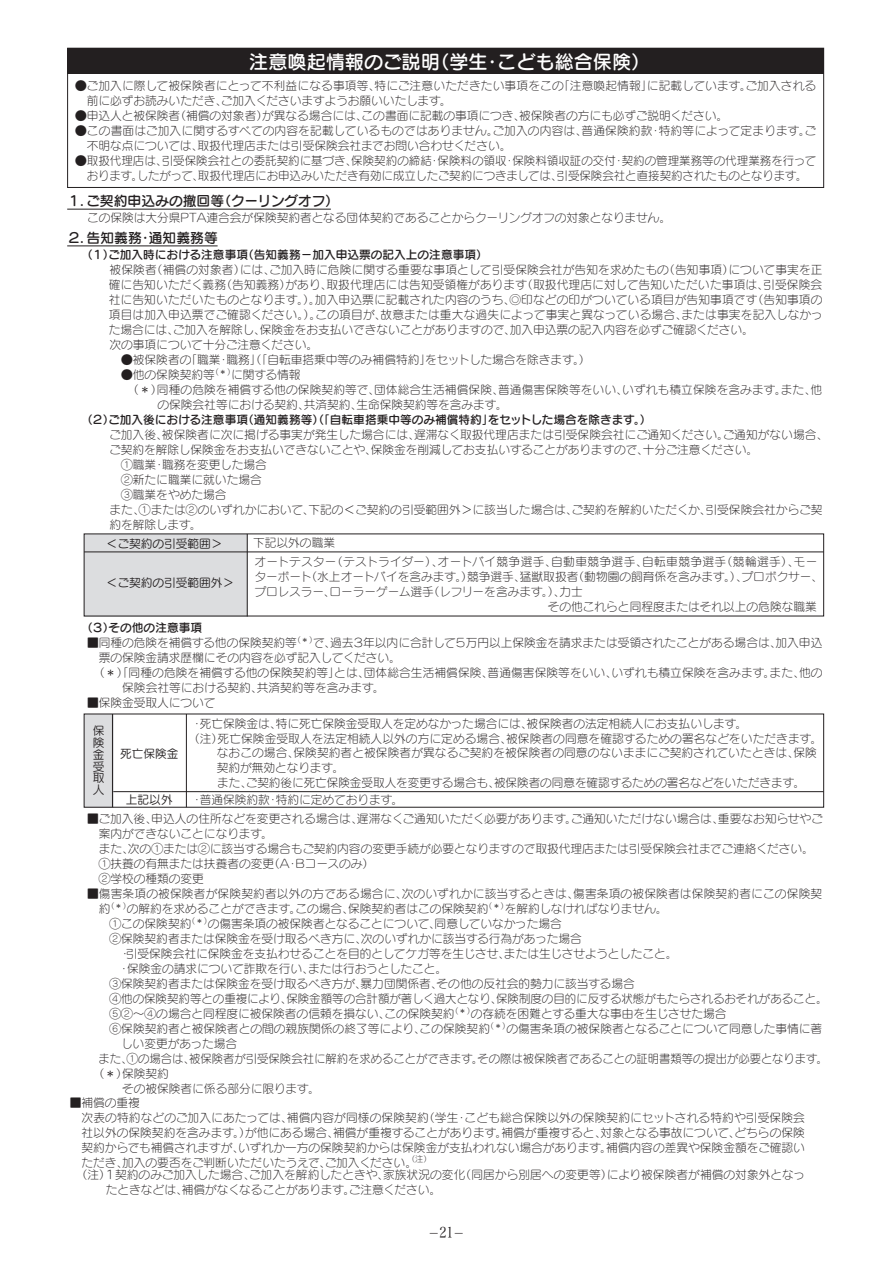
<style>
.page{position:relative;width:893px;height:1263px;background:#fff}
.page>*{position:absolute;margin:0;border:0;box-sizing:border-box;transform-origin:0 0}
.t1{font:19.2px "Seurat Pro DB";color:#fff}
.t2{font:14.85px "Hira Min Pro W3";color:#231f20}
.t3{font:14.85px "Hira Min Pro W3";color:#231f20;scale:.8 1}
.t4{font:13.8px "Seurat Pro DB";color:#231f20}
.t5{font:11.7px/15px "Seurat Pro L";color:#231f20}
.t6{font:11.7px "Seurat Pro DB";color:#231f20}
.t7{font:11.7px/19.5px "Seurat Pro L";letter-spacing:.035em;color:#231f20}
.t8{font:11.7px/11.7px "Seurat Pro M";color:#231f20;text-align:justify}
</style>
<div class="page">
<div style="left:84px;top:714px;width:29px;height:93px;background:#dcdddf"></div>
<div style="left:84px;top:534px;width:163px;height:82px;background:#dcdddf"></div>
<div style="left:68px;top:48px;width:756px;height:26px;background:#231f20"></div>
<div style="left:67px;top:48px;width:757px;height:140px;border:1px solid #231f20"></div>
<hr style="left:84px;top:551px;width:740px;height:1px;background:#231f20">
<hr style="left:247px;top:534px;width:1px;height:82px;background:#231f20">
<hr style="left:113px;top:791px;width:711px;height:1px;background:#231f20">
<hr style="left:112px;top:714px;width:1px;height:93px;background:#231f20">
<hr style="left:186px;top:714px;width:1px;height:93px;background:#231f20">
<hr style="left:67px;top:209px;width:264px;height:1px;background:#231f20">
<hr style="left:67px;top:245px;width:151px;height:1px;background:#231f20">
<h1 class="t1" style="left:249px;top:49px;width:403px">注意喚起情報のご説明（学生・こども総合保険）</h1>
<p class="t5" style="left:87px;top:77px;width:731px;text-indent:-12px">●ご加入に際して被保険者にとって不利益になる事項等、特にご注意いただきたい事項をこの「注意喚起情報」に記載しています。ご加入される前に必ずお読みいただき、ご加入くださいますようお願いいたします。</p>
<p class="t5" style="left:75px;top:107px;width:655px">●申込人と被保険者（補償の対象者）が異なる場合には、この書面に記載の事項につき、被保険者の方にも必ずご説明ください。</p>
<p class="t5" style="left:87px;top:122px;width:731px;text-indent:-12px">●この書面はご加入に関するすべての内容を記載しているものではありません。ご加入の内容は、普通保険約款・特約等によって定まります。ご不明な点については、取扱代理店または引受保険会社までお問い合わせください。</p>
<p class="t5" style="left:75px;top:152px;width:743px;text-align:center">●取扱代理店は、引受保険会社との委託契約に基づき、保険契約の締結・保険料の領収・保険料領収証の交付・契約の管理業務等の代理業務を行っております。したがって、取扱代理店にお申込みいただき有効に成立したご契約につきましては、引受保険会社と直接契約されたものとなります。</p>
<p class="t4" style="left:67px;top:192px;width:273px">１．ご契約申込みの撤回等（クーリングオフ）</p>
<p class="t5" style="left:87px;top:210px;width:585px">この保険は大分県ＰＴＡ連合会が保険契約者となる団体契約であることからクーリングオフの対象となりません。</p>
<p class="t4" style="left:67px;top:228px;width:152px">２．告知義務・通知義務等</p>
<p class="t6" style="left:81px;top:247px;width:408px">（１）ご加入時における注意事項（告知義務－加入申込票の記入上の注意事項）</p>
<p class="t5" style="left:110px;top:262px;width:714px">被保険者（補償の対象者）には、ご加入時に危険に関する重要な事項として引受保険会社が告知を求めたもの（告知事項）について事実を正</p>
<p class="t5" style="left:109px;top:277px;width:715px">確に告知いただく義務（告知義務）があり、取扱代理店には告知受領権があります（取扱代理店に対して告知いただいた事項は、引受保険会</p>
<p class="t5" style="left:109px;top:292px;width:715px">社に告知いただいたものとなります。）。加入申込票に記載された内容のうち、◎印などの印がついている項目が告知事項です（告知事項の</p>
<p class="t5" style="left:109px;top:307px;width:715px">項目は加入申込票でご確認ください。）。この項目が、故意または重大な過失によって事実と異なっている場合、または事実を記入しなかっ</p>
<p class="t5" style="left:109px;top:322px;width:646px">た場合には、ご加入を解除し、保険金をお支払いできないことがありますので、加入申込票の記入内容を必ずご確認ください。</p>
<p class="t5" style="left:110px;top:337px;width:210px">次の事項について十分ご注意ください。</p>
<p class="t5" style="left:110px;top:352px;width:483px">　●被保険者の「職業・職務」（「自転車搭乗中等のみ補償特約」をセットした場合を除きます。）</p>
<p class="t5" style="left:110px;top:367px;width:193px">　●他の保険契約等<sup>（＊）</sup>に関する情報</p>
<p class="t5" style="left:110px;top:382px;width:714px">　　（＊）同種の危険を補償する他の保険契約等で、団体総合生活補償保険、普通傷害保険等をいい、いずれも積立保険を含みます。また、他</p>
<p class="t5" style="left:158px;top:397px;width:351px">の保険会社等における契約、共済契約、生命保険契約等を含みます。</p>
<p class="t6" style="left:81px;top:412px;width:572px">（２）ご加入後における注意事項（通知義務等）（「自転車搭乗中等のみ補償特約」をセットした場合を除きます。）</p>
<p class="t5" style="left:110px;top:427px;width:720px">ご加入後、被保険者に次に掲げる事実が発生した場合には、遅滞なく取扱代理店または引受保険会社にご通知ください。ご通知がない場合、ご契約を解除し保険金をお支払いできないことや、保険金を削減してお支払いすることがありますので、十分ご注意ください。<br>　①職業・職務を変更した場合<br>　②新たに職業に就いた場合<br>　③職業をやめた場合<br>また、①または②のいずれかにおいて、下記の＜ご契約の引受範囲外＞に該当した場合は、ご契約を解約いただくか、引受保険会社からご契約を解除します。</p>
<p class="t8" style="left:106px;top:537px;width:118px">＜ご契約の引受範囲＞</p>
<p class="t8" style="left:106px;top:577px;width:130px">＜ご契約の引受範囲外＞</p>
<p class="t7" style="left:253px;top:532px;width:566px">下記以外の職業<br>オートテスター（テストライダー）、オートバイ競争選手、自動車競争選手、自転車競争選手（競輪選手）、モー</p>
<p class="t5" style="left:254px;top:569px;width:570px">ターボート（水上オートバイを含みます。）競争選手、猛獣取扱者（動物園の飼育係を含みます。）、プロボクサー、</p>
<p class="t5" style="left:254px;top:584px;width:330px">プロレスラー、ローラーゲーム選手（レフリーを含みます。）、力士</p>
<p class="t5" style="left:548px;top:599px;width:270px">その他これらと同程度またはそれ以上の危険な職業</p>
<p class="t6" style="left:81px;top:620px;width:122px">（３）その他の注意事項</p>
<p class="t5" style="left:87px;top:635px;width:737px">■同種の危険を補償する他の保険契約等<sup>（＊）</sup>で、過去３年以内に合計して５万円以上保険金を請求または受領されたことがある場合は、加入申込</p>
<p class="t5" style="left:99px;top:650px;width:304px">票の保険金請求歴欄にその内容を必ず記入してください。</p>
<p class="t5" style="left:93px;top:665px;width:731px">（＊）「同種の危険を補償する他の保険契約等」とは、団体総合生活補償保険、普通傷害保険等をいい、いずれも積立保険を含みます。また、他の</p>
<p class="t5" style="left:122px;top:680px;width:264px">保険会社等における契約、共済契約等を含みます。</p>
<p class="t5" style="left:87px;top:695px;width:130px">■保険金受取人について</p>
<p class="t8" style="left:93px;top:725px;width:13px">保険金受取人</p>
<p class="t8" style="left:120px;top:747px;width:60px">死亡保険金</p>
<p class="t8" style="left:126px;top:793px;width:48px">上記以外</p>
<p class="t5" style="left:191px;top:715px;width:558px">・死亡保険金は、特に死亡保険金受取人を定めなかった場合には、被保険者の法定相続人にお支払いします。</p>
<p class="t5" style="left:188px;top:730px;width:636px">（注）死亡保険金受取人を法定相続人以外の方に定める場合、被保険者の同意を確認するための署名などをいただきます。</p>
<p class="t5" style="left:217px;top:745px;width:601px">なおこの場合、保険契約者と被保険者が異なるご契約を被保険者の同意のないままにご契約されていたときは、保険</p>
<p class="t5" style="left:217px;top:760px;width:129px">契約が無効となります。</p>
<p class="t5" style="left:194px;top:775px;width:612px">　　また、ご契約後に死亡保険金受取人を変更する場合も、被保険者の同意を確認するための署名などをいただきます。</p>
<p class="t5" style="left:191px;top:792px;width:214px">・普通保険約款・特約に定めております。</p>
<p class="t5" style="left:87px;top:810px;width:737px">■ご加入後、申込人の住所などを変更される場合は、遅滞なくご通知いただく必要があります。ご通知いただけない場合は、重要なお知らせやご</p>
<p class="t5" style="left:99px;top:825px;width:176px">案内ができないことになります。</p>
<p class="t5" style="left:87px;top:840px;width:728px">　また、次の①または②に該当する場合もご契約内容の変更手続が必要となりますので取扱代理店または引受保険会社までご連絡ください。</p>
<p class="t5" style="left:87px;top:855px;width:289px">　①扶養の有無または扶養者の変更（A・Bコースのみ）</p>
<p class="t5" style="left:87px;top:870px;width:118px">　②学校の種類の変更</p>
<p class="t5" style="left:87px;top:885px;width:737px">■傷害条項の被保険者が保険契約者以外の方である場合に、次のいずれかに該当するときは、傷害条項の被保険者は保険契約者にこの保険契</p>
<p class="t5" style="left:99px;top:900px;width:570px">約<sup>（＊）</sup>の解約を求めることができます。この場合、保険契約者はこの保険契約<sup>（＊）</sup>を解約しなければなりません。</p>
<p class="t5" style="left:110px;top:915px;width:454px">①この保険契約<sup>（＊）</sup>の傷害条項の被保険者となることについて、同意していなかった場合</p>
<p class="t5" style="left:110px;top:930px;width:474px">②保険契約者または保険金を受け取るべき方に、次のいずれかに該当する行為があった場合</p>
<p class="t5" style="left:119px;top:945px;width:560px">・引受保険会社に保険金を支払わせることを目的としてケガ等を生じさせ、または生じさせようとしたこと。</p>
<p class="t5" style="left:110px;top:960px;width:339px">　・保険金の請求について詐欺を行い、または行おうとしたこと。</p>
<p class="t5" style="left:110px;top:975px;width:527px">③保険契約者または保険金を受け取るべき方が、暴力団関係者、その他の反社会的勢力に該当する場合</p>
<p class="t5" style="left:110px;top:990px;width:720px">④他の保険契約等との重複により、保険金額等の合計額が著しく過大となり、保険制度の目的に反する状態がもたらされるおそれがあること。</p>
<p class="t5" style="left:110px;top:1005px;width:619px">⑤②～④の場合と同程度に被保険者の信頼を損ない、この保険契約<sup>（＊）</sup>の存続を困難とする重大な事由を生じさせた場合</p>
<p class="t5" style="left:110px;top:1020px;width:714px">⑥保険契約者と被保険者との間の親族関係の終了等により、この保険契約<sup>（＊）</sup>の傷害条項の被保険者となることについて同意した事情に著</p>
<p class="t5" style="left:121px;top:1035px;width:118px">しい変更があった場合</p>
<p class="t5" style="left:98px;top:1050px;width:731px">また、①の場合は、被保険者が引受保険会社に解約を求めることができます。その際は被保険者であることの証明書類等の提出が必要となります。</p>
<p class="t5" style="left:87px;top:1065px;width:83px">　（＊）保険契約</p>
<p class="t5" style="left:87px;top:1080px;width:234px">　　　その被保険者に係る部分に限ります。</p>
<p class="t5" style="left:82px;top:1095px;width:725px;text-indent:-12px">■補償の重複<br>次表の特約などのご加入にあたっては、補償内容が同様の保険契約（学生・こども総合保険以外の保険契約にセットされる特約や引受保険会社以外の保険契約を含みます。）が他にある場合、補償が重複することがあります。補償が重複すると、対象となる事故について、どちらの保険契約からでも補償されますが、いずれか一方の保険契約からは保険金が支払われない場合があります。補償内容の差異や保険金額をご確認いただき、加入の要否をご判断いただいたうえで、ご加入ください。<sup>（注）</sup></p>
<p class="t5" style="left:106px;top:1167px;width:701px;text-indent:-30px">（注）１契約のみご加入した場合、ご加入を解約したときや、家族状況の変化（同居から別居への変更等）により被保険者が補償の対象外となったときなどは、補償がなくなることがあります。ご注意ください。</p>
<p class="t3" style="left:439px;top:1220px;width:19px">21</p>
<p class="t2" style="left:429px;top:1220px;width:37px">-　-</p>
</div>
